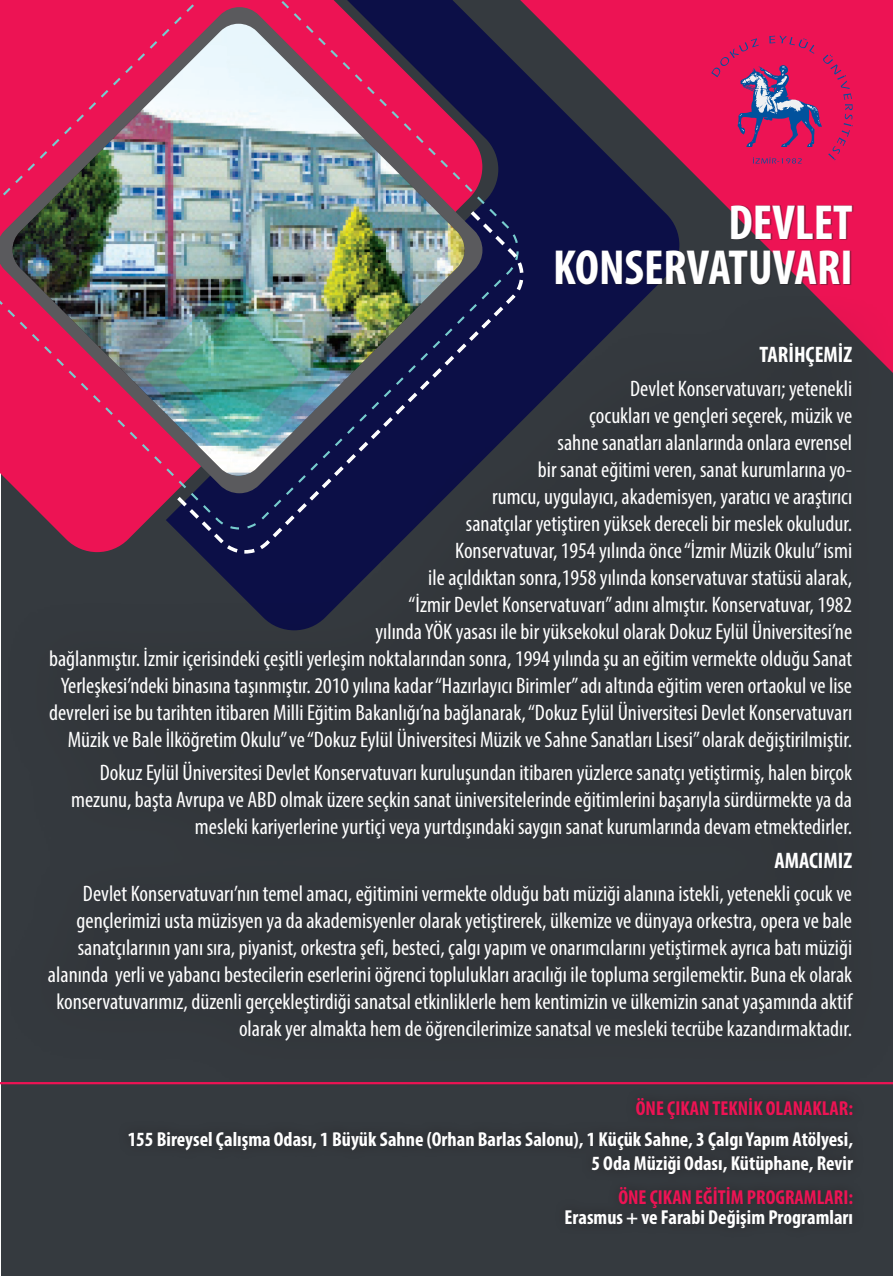
<style>
.page{position:relative;width:893px;height:1276px;background:#fff}
.page>*{position:absolute;margin:0;border:0;box-sizing:border-box;transform-origin:0 0}
.t1{font:700 condensed 49.5px/45px "Myriad Pro";color:#fff;text-align:right}
.t2{font:condensed 22.5px/27px "Myriad Pro";color:#fff;text-align:right}
.t3{font:700 condensed 22.5px "Myriad Pro";color:#fff}
.t4{font:700 condensed 20.25px/24.3px "Myriad Pro";color:#fff;text-align:right}
.t5{font:700 condensed 20.25px "Myriad Pro";color:#ed1354}
</style>
<div class="page">
<div style="left:1px;top:0;width:892px;height:1276px;background:#353a3f"></div>
<svg style="left:0;top:0;width:519px;height:210px;fill:#0c0f47"></svg>
<svg style="left:482px;top:210px;width:38px;height:81px;background:#1a2053"></svg>
<svg style="left:0;top:7px;width:482px;height:284px;background:#971e51"></svg>
<svg style="left:520px;top:0;width:373px;height:291px;fill:#ed1354"></svg>
<img style="left:13px;top:24px;width:452px;height:267px">
<svg style="left:711px;top:36px;width:142px;height:128px;background:#cd2464"></svg>
<div style="left:0;top:291px;width:893px;height:800px;background:#231f20;opacity:.75"></div>
<div style="left:556px;top:205px;width:297px;height:80px;background:#231f20;opacity:.44"></div>
<img style="left:144px;top:280px;width:186px;height:186px">
<h1 class="t1" style="left:553px;top:199px;width:301px">DEVLET<br>KONSERVATUVARI</h1>
<p class="t3" style="left:759px;top:341px;width:94px">TARİHÇEMİZ</p>
<p class="t2" style="left:49px;top:374px;width:805px">Devlet Konservatuvarı; yetenekli<br>çocukları ve gençleri seçerek, müzik ve<br>sahne sanatları alanlarında onlara evrensel<br>bir sanat eğitimi veren, sanat kurumlarına yo-<br>rumcu, uygulayıcı, akademisyen, yaratıcı ve araştırıcı<br>sanatçılar yetiştiren yüksek dereceli bir meslek okuludur.<br>Konservatuvar, 1954 yılında önce “İzmir Müzik Okulu” ismi<br>ile açıldıktan sonra,1958 yılında konservatuvar statüsü alarak,<br>“İzmir Devlet Konservatuvarı” adını almıştır. Konservatuvar, 1982<br>yılında YÖK yasası ile bir yüksekokul olarak Dokuz Eylül Üniversitesi’ne<br>bağlanmıştır. İzmir içerisindeki çeşitli yerleşim noktalarından sonra, 1994 yılında şu an eğitim vermekte olduğu Sanat Yerleşkesi’ndeki binasına taşınmıştır. 2010 yılına kadar “Hazırlayıcı Birimler” adı altında eğitim veren ortaokul ve lise devreleri ise bu tarihten itibaren Milli Eğitim Bakanlığı’na bağlanarak, “Dokuz Eylül Üniversitesi Devlet Konservatuvarı Müzik ve Bale İlköğretim Okulu” ve “Dokuz Eylül Üniversitesi Müzik ve Sahne Sanatları Lisesi” olarak değiştirilmiştir.</p>
<p class="t2" style="left:71px;top:759px;width:782px">Dokuz Eylül Üniversitesi Devlet Konservatuvarı kuruluşundan itibaren yüzlerce sanatçı yetiştirmiş, halen birçok mezunu, başta Avrupa ve ABD olmak üzere seçkin sanat üniversitelerinde eğitimlerini başarıyla sürdürmekte ya da mesleki kariyerlerine yurtiçi veya yurtdışındaki saygın sanat kurumlarında devam etmektedirler.</p>
<p class="t3" style="left:774px;top:846px;width:79px">AMACIMIZ</p>
<p class="t2" style="left:48px;top:880px;width:806px">Devlet Konservatuvarı’nın temel amacı, eğitimini vermekte olduğu batı müziği alanına istekli, yetenekli çocuk ve gençlerimizi usta müzisyen ya da akademisyenler olarak yetiştirerek, ülkemize ve dünyaya orkestra, opera ve bale sanatçılarının yanı sıra, piyanist, orkestra şefi, besteci, çalgı yapım ve onarımcılarını yetiştirmek ayrıca batı müziği alanında yerli ve yabancı bestecilerin eserlerini öğrenci toplulukları aracılığı ile topluma sergilemektir. Buna ek olarak konservatuvarımız, düzenli gerçekleştirdiği sanatsal etkinliklerle hem kentimizin ve ülkemizin sanat yaşamında aktif olarak yer almakta hem de öğrencilerimize sanatsal ve mesleki tecrübe kazandırmaktadır.</p>
<p class="t5" style="left:636px;top:1095px;width:219px">ÖNE ÇIKAN TEKNİK OLANAKLAR:</p>
<p class="t4" style="left:128px;top:1126px;width:727px">155 Bireysel Çalışma Odası, 1 Büyük Sahne (Orhan Barlas Salonu), 1 Küçük Sahne, 3 Çalgı Yapım Atölyesi,<br>5 Oda Müziği Odası, Kütüphane, Revir</p>
<p class="t5" style="left:618px;top:1184px;width:236px">ÖNE ÇIKAN EĞİTİM PROGRAMLARI:</p>
<p class="t4" style="left:564px;top:1204px;width:290px">Erasmus + ve Farabi Değişim Programları</p>
</div>
